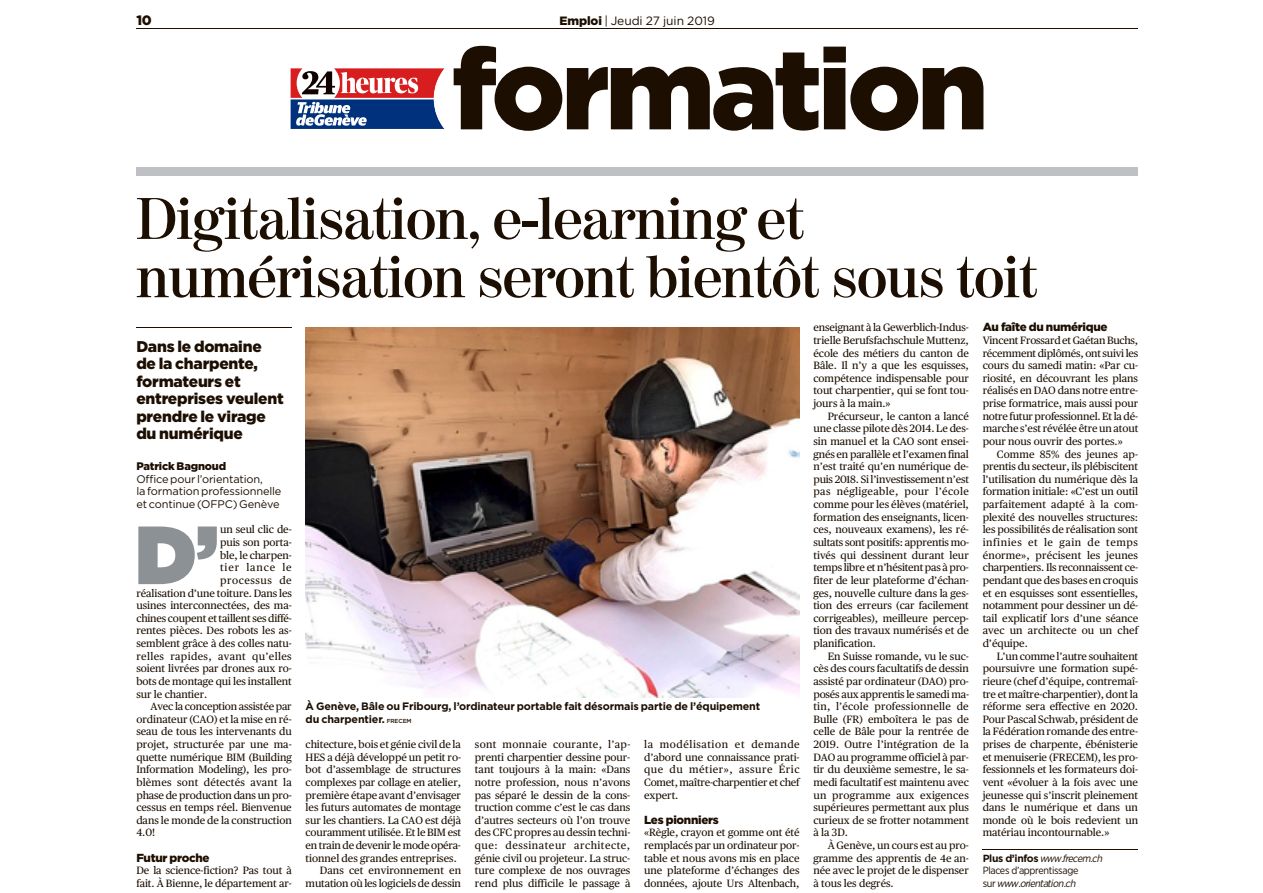
<style>
.page{position:relative;width:1263px;height:893px;background:#fff}
.page>*{position:absolute;margin:0;border:0;box-sizing:border-box;transform-origin:0 0}
.t1{font:900 113.25px "Gotham";letter-spacing:-.04em;color:#1c0e00}
.t2{font:900 82.35px "Gotham";color:#8c9196}
.t3{font:600 58.35px/58.3px "Moderno FB";letter-spacing:-.015em;color:#1c0e00}
.t4{font:900 15.6px/17.5px "Gotham";letter-spacing:-.015em;color:#1c0e00}
.t5{font:900 13.65px "Gotham";color:#1c0e00}
.t6{font:12px "Gotham";letter-spacing:-.005em;color:#1c0e00}
.t7{font:900 11.7px "Gotham";letter-spacing:-.025em;color:#1c0e00}
.t8{font:10.95px/12.6px "Gotham";letter-spacing:-.015em;color:#1c0e00}
.t9{font:900 10.95px "Gotham";letter-spacing:-.015em;color:#1c0e00}
.t10{font:700 10.8px/12.6px "Gotham";letter-spacing:-.015em;color:#1c0e00}
.t11{font:10.65px/12.6px "Publico Text";letter-spacing:-.005em;color:#1c0e00;text-align:justify}
.t12{font:10.65px "Publico Text";letter-spacing:.035em;color:#1c0e00}
.t13{font:10.65px "Publico Text";letter-spacing:.02em;color:#1c0e00}
.t14{font:10.65px "Publico Text";letter-spacing:.08em;color:#1c0e00}
.t15{font:10.65px "Publico Text";letter-spacing:.05em;color:#1c0e00}
.t16{font:italic 10.35px/12.6px "Gotham Semi Narrow";letter-spacing:-.035em;color:#1c0e00}
.s1{font-weight:900}
.s2{font-weight:500;font-size:5.85px}
.s3{font-family:"Gotham";font-weight:700;font-style:normal}
.s4{font-style:normal}
</style>
<div class="page">
<hr style="left:136px;top:29px;width:1002px;height:1px;background:#1c0e00">
<svg style="left:291px;top:68px;width:153px;height:61px"></svg>
<div style="left:434px;top:50px;width:97px;height:97px;background:#fff;border-radius:50%"></div>
<div style="left:136px;top:167px;width:1002px;height:8px;background:#bec0c3"></div>
<hr style="left:983px;top:849px;width:155px;height:1px;background:#1c0e00">
<hr style="left:136px;top:328px;width:156px;height:1px;background:#1c0e00">
<img style="left:306px;top:328px;width:494px;height:369px">
<p class="t5" style="left:136px;top:12px;width:17px">10</p>
<p class="t6" style="left:560px;top:14px;width:157px"><span class="s1">Emploi</span> | Jeudi 27 juin 2019</p>
<h1 class="t1" style="left:451px;top:24px;width:539px">formation</h1>
<h3 class="t3" style="left:136px;top:192px;width:903px">Digitalisation, e-learning et numérisation seront bientôt sous toit</h3>
<h3 class="t4" style="left:136px;top:337px;width:149px">Dans le domaine de la charpente, formateurs et entreprises veulent prendre le virage du numérique</h3>
<p class="t9" style="left:136px;top:460px;width:91px">Patrick Bagnoud</p>
<p class="t8" style="left:136px;top:472px;width:147px">Office pour l’orientation,<br>la formation professionnelle et continue (OFPC) Genève</p>
<h2 class="t2" style="left:135px;top:507px;width:85px">D’</h2>
<p class="t11" style="left:220px;top:524px;width:73px">un seul clic de-</p>
<p class="t11" style="left:220px;top:536px;width:73px">puis son porta-</p>
<p class="t11" style="left:220px;top:549px;width:73px">ble, le charpen-</p>
<p class="t14" style="left:220px;top:563px;width:73px">tier lance le</p>
<p class="t15" style="left:220px;top:575px;width:73px">processus de</p>
<p class="t11" style="left:136px;top:587px;width:157px">réalisation d’une toiture. Dans les</p>
<p class="t11" style="left:136px;top:600px;width:157px">usines interconnectées, des ma-</p>
<p class="t11" style="left:136px;top:612px;width:157px">chines coupent et taillent ses diffé-</p>
<p class="t11" style="left:136px;top:625px;width:157px">rentes pièces. Des robots les as-</p>
<p class="t11" style="left:136px;top:637px;width:157px">semblent grâce à des colles natu-</p>
<p class="t12" style="left:136px;top:651px;width:157px">relles rapides, avant qu’elles</p>
<p class="t11" style="left:136px;top:663px;width:157px">soient livrées par drones aux ro-</p>
<p class="t11" style="left:136px;top:675px;width:157px">bots de montage qui les installent</p>
<p class="t11" style="left:136px;top:688px;width:72px">sur le chantier.</p>
<p class="t11" style="left:151px;top:701px;width:143px">Avec la conception assistée par</p>
<p class="t11" style="left:136px;top:713px;width:157px">ordinateur (CAO) et la mise en ré-</p>
<p class="t11" style="left:136px;top:726px;width:157px">seau de tous les intervenants du</p>
<p class="t11" style="left:136px;top:738px;width:157px">projet, structurée par une ma-</p>
<p class="t11" style="left:136px;top:751px;width:157px">quette numérique BIM (Building</p>
<p class="t11" style="left:136px;top:764px;width:157px">Information Modeling), les pro-</p>
<p class="t13" style="left:136px;top:777px;width:157px">blèmes sont détectés avant la</p>
<p class="t11" style="left:136px;top:789px;width:157px">phase de production dans un pro-</p>
<p class="t11" style="left:136px;top:802px;width:157px">cessus en temps réel. Bienvenue</p>
<p class="t11" style="left:136px;top:814px;width:157px">dans le monde de la construction</p>
<p class="t11" style="left:136px;top:827px;width:20px">4.0!</p>
<p class="t7" style="left:136px;top:851px;width:75px">Futur proche</p>
<p class="t11" style="left:136px;top:865px;width:157px">De la science-fiction? Pas tout à fait. À Bienne, le département ar-</p>
<p class="t10" style="left:306px;top:700px;width:456px">À Genève, Bâle ou Fribourg, l’ordinateur portable fait désormais partie de l’équipement du charpentier. <span class="s2">FRECEM</span></p>
<p class="t11" style="left:306px;top:739px;width:157px">chitecture, bois et génie civil de la</p>
<p class="t11" style="left:306px;top:751px;width:157px">HES a déjà développé un petit ro-</p>
<p class="t11" style="left:306px;top:764px;width:157px">bot d’assemblage de structures</p>
<p class="t11" style="left:306px;top:776px;width:157px">complexes par collage en atelier,</p>
<p class="t11" style="left:306px;top:789px;width:157px">première étape avant d’envisager</p>
<p class="t11" style="left:306px;top:802px;width:157px">les futurs automates de montage</p>
<p class="t11" style="left:306px;top:814px;width:157px">sur les chantiers. La CAO est déjà</p>
<p class="t11" style="left:306px;top:827px;width:157px">couramment utilisée. Et le BIM est</p>
<p class="t11" style="left:306px;top:840px;width:157px">en train de devenir le mode opéra-</p>
<p class="t11" style="left:306px;top:852px;width:153px">tionnel des grandes entreprises.</p>
<p class="t11" style="left:320px;top:865px;width:143px">Dans cet environnement en</p>
<p class="t11" style="left:306px;top:877px;width:157px">mutation où les logiciels de dessin</p>
<p class="t11" style="left:475px;top:739px;width:157px">sont monnaie courante, l’ap&shy;prenti charpentier dessine pour&shy;tant toujours à la main: «Dans notre profession, nous n’avons pas séparé le dessin de la cons&shy;truction comme c’est le cas dans d’autres secteurs où l’on trouve des CFC propres au dessin techni&shy;que: dessinateur architecte, génie civil ou projeteur. La struc&shy;ture complexe de nos ouvrages rend plus difficile le passage à</p>
<p class="t11" style="left:644px;top:739px;width:157px">la modélisation et demande d’abord une connaissance prati&shy;que du métier», assure Éric Comet, maître-charpentier et chef expert.</p>
<p class="t7" style="left:644px;top:813px;width:76px">Les pionniers</p>
<p class="t11" style="left:644px;top:827px;width:157px">«Règle, crayon et gomme ont été remplacés par un ordinateur por&shy;table et nous avons mis en place une plateforme d’échanges des données, ajoute Urs Altenbach,</p>
<p class="t11" style="left:813px;top:322px;width:157px">enseignant à la Gewerblich-Indus&shy;trielle Berufsfachschule Muttenz, école des métiers du canton de Bâle. Il n’y a que les esquisses, compétence indispensable pour tout charpentier, qui se font tou&shy;jours à la main.»</p>
<p class="t11" style="left:813px;top:410px;width:157px;text-indent:14px">Précurseur, le canton a lancé une classe pilote dès 2014. Le des&shy;sin manuel et la CAO sont ensei&shy;gnés en parallèle et l’examen final n’est traité qu’en numérique de&shy;puis 2018. Si l’investissement n’est pas négligeable, pour l’école comme pour les élèves (matériel, formation des enseignants, licen&shy;ces, nouveaux examens), les ré&shy;sultats sont positifs: apprentis mo&shy;tivés qui dessinent durant leur temps libre et n’hésitent pas à pro&shy;fiter de leur plateforme d’échan&shy;ges, nouvelle culture dans la ges&shy;tion des erreurs (car facilement corrigeables), meilleure percep&shy;tion des travaux numérisés et de planification.</p>
<p class="t11" style="left:813px;top:650px;width:157px;text-indent:14px">En Suisse romande, vu le suc&shy;cès des cours facultatifs de dessin assisté par ordinateur (DAO) pro&shy;posés aux apprentis le samedi ma&shy;tin, l’école professionnelle de Bulle (FR) emboîtera le pas de celle de Bâle pour la rentrée de 2019. Outre l’intégration de la DAO au programme officiel à par&shy;tir du deuxième semestre, le sa&shy;medi facultatif est maintenu avec un programme aux exigences supérieures permettant aux plus curieux de se frotter notamment à la 3D.</p>
<p class="t11" style="left:813px;top:840px;width:157px;text-indent:14px">À Genève, un cours est au pro&shy;gramme des apprentis de 4e an&shy;née avec le projet de le dispenser à tous les degrés.</p>
<p class="t7" style="left:983px;top:320px;width:126px">Au faîte du numérique</p>
<p class="t11" style="left:983px;top:334px;width:157px">Vincent Frossard et Gaétan Buchs, récemment diplômés, ont suivi les cours du samedi matin: «Par cu&shy;riosité, en découvrant les plans réalisés en DAO dans notre entre&shy;prise formatrice, mais aussi pour notre futur professionnel. Et la dé&shy;marche s’est révélée être un atout pour nous ouvrir des portes.»</p>
<p class="t11" style="left:983px;top:448px;width:157px;text-indent:14px">Comme 85% des jeunes ap&shy;prentis du secteur, ils plébiscitent l’utilisation du numérique dès la formation initiale: «C’est un outil parfaitement adapté à la com&shy;plexité des nouvelles structures: les possibilités de réalisation sont infinies et le gain de temps énorme», précisent les jeunes charpentiers. Ils reconnaissent ce&shy;pendant que des bases en croquis et en esquisses sont essentielles, notamment pour dessiner un dé&shy;tail explicatif lors d’une séance avec un architecte ou un chef d’équipe.</p>
<p class="t11" style="left:983px;top:650px;width:157px;text-indent:14px">L’un comme l’autre souhaitent poursuivre une formation supé&shy;rieure (chef d’équipe, contremaî&shy;tre et maître-charpentier), dont la réforme sera effective en 2020.<br>Pour Pascal Schwab, président de la Fédération romande des entre&shy;prises de charpente, ébénisterie et menuiserie (FRECEM), les pro&shy;fessionnels et les formateurs doi&shy;vent «évoluer à la fois avec une jeunesse qui s’inscrit pleinement dans le numérique et dans un monde où le bois redevient un matériau incontournable.»</p>
<p class="t16" style="left:983px;top:851px;width:121px"><span class="s3">Plus d’infos</span> www.frecem.ch<br><span class="s4">Places d’apprentissage<br>sur</span> www.orientation.ch</p>
</div>
